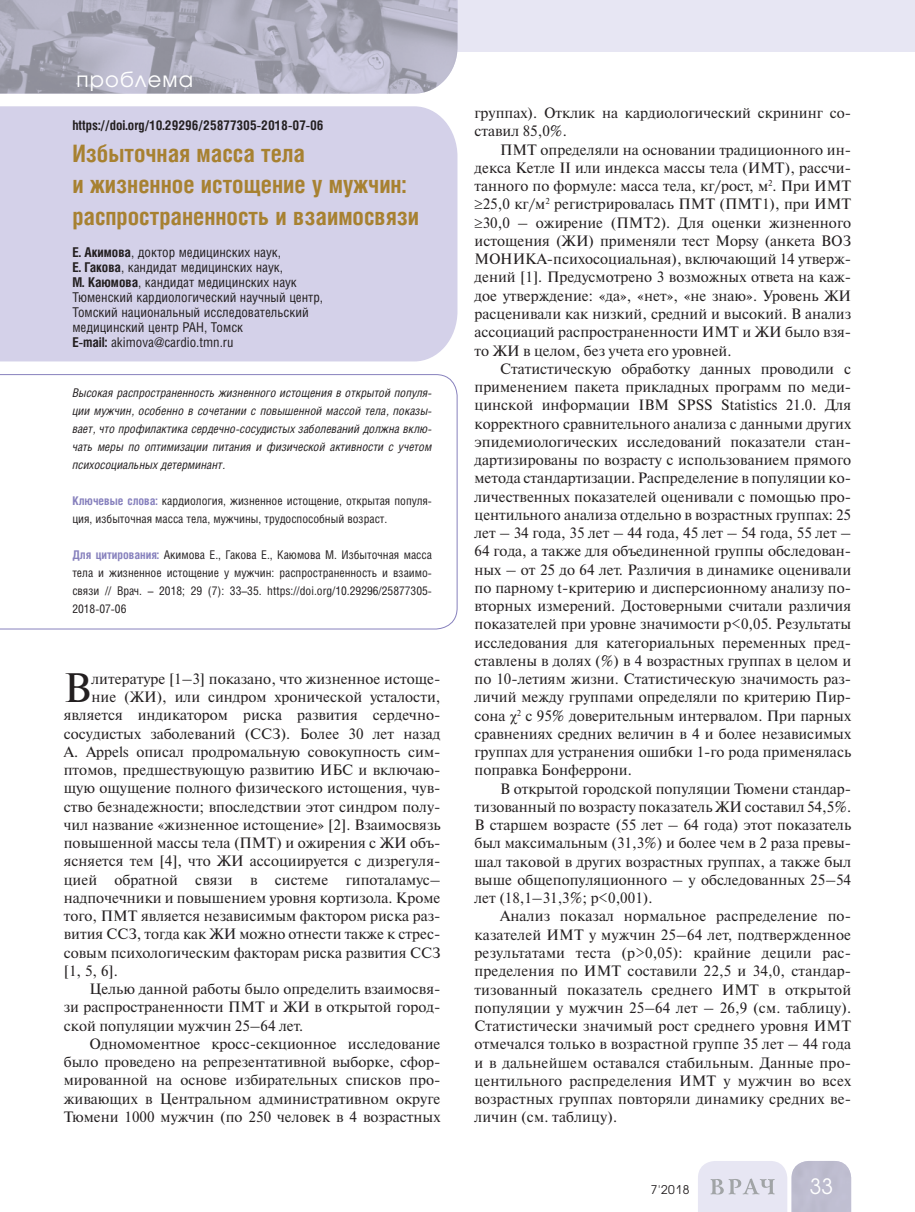
<style>
.page{position:relative;width:915px;height:1212px;background:#fff}
.page>*{position:absolute;margin:0;border:0;box-sizing:border-box;transform-origin:0 0}
.t1{font:41.1px "Newton C";color:#231f20}
.t2{font:700 24px/31.5px "Helios Cond";color:#a78131}
.t3{font:21px "Avant Garde Gothic C";letter-spacing:.05em;color:#fff}
.t4{font:15px/18.3px "Newton C";color:#231f20;text-align:justify}
.t5{font:13.5px/15px "Helios Cond";color:#231f20}
.t6{font:700 13.5px "Helios Cond";color:#231f20}
.t7{font:12px/18px "Helios Cond";color:#231f20}
.t8{font:italic 12px/18px "Helios Cond";color:#231f20;text-align:justify}
.t9{font:12px "Avant Garde Gothic C";color:#231f20}
.s1{font-weight:700}
.s2{font-weight:700;color:#8781bd}
.s3{font-family:"Times New Roman"}
</style>
<div class="page">
<div style="left:0;top:0;width:914px;height:51px;background:#e7e6f3"></div>
<svg style="left:698px;top:1161px;width:152px;height:51px"></svg>
<svg style="left:0;top:0;width:414px;height:94px"></svg>
<img style="left:414px;top:0;width:43px;height:94px">
<div style="left:0;top:106px;width:457px;height:255px;background:#d4d1e9"></div>
<svg style="left:0;top:374px;width:457px;height:256px"></svg>
<h3 class="t3" style="left:77px;top:70px;width:118px">проблема</h3>
<p class="t6" style="left:72px;top:120px;width:253px">https://doi.org/10.29296/25877305-2018-07-06</p>
<h2 class="t2" style="left:72px;top:140px;width:348px">Избыточная масса тела<br>и жизненное истощение у мужчин: распространенность и взаимосвязи</h2>
<p class="t5" style="left:72px;top:246px;width:252px"><span class="s1">Е. Акимова</span>, доктор медицинских наук,<br><span class="s1">Е. Гакова</span>, кандидат медицинских наук,<br><span class="s1">М. Каюмова</span>, кандидат медицинских наук Тюменский кардиологический научный центр, Томский национальный исследовательский медицинский центр РАН, Томск<br><span class="s1">E-mail:</span> akimova@cardio.tmn.ru</p>
<p class="t8" style="left:72px;top:384px;width:361px">Высокая распространенность жизненного истощения в открытой популя&shy;ции мужчин, особенно в сочетании с повышенной массой тела, показы&shy;вает, что профилактика сердечно-сосудистых заболеваний должна вклю&shy;чать меры по оптимизации питания и физической активности с учетом психосоциальных детерминант.</p>
<p class="t7" style="left:72px;top:492px;width:361px"><span class="s2">Ключевые слова:</span> кардиология, жизненное истощение, открытая популя&shy;ция, избыточная масса тела, мужчины, трудоспособный возраст.</p>
<p class="t7" style="left:72px;top:546px;width:361px;text-align:justify"><span class="s2">Для цитирования:</span> Акимова Е., Гакова Е., Каюмова М. Избыточная масса тела и жизненное истощение у мужчин: распространенность и взаимо&shy;связи // Врач. – 2018; 29 (7): 33–35. https://doi.org/10.29296/25877305- 2018-07-06</p>
<h1 class="t1" style="left:64px;top:673px;width:29px">В</h1>
<p class="t4" style="left:91px;top:671px;width:350px">литературе [1–3] показано, что жизненное истоще-</p>
<p class="t4" style="left:91px;top:689px;width:350px">ние (ЖИ), или синдром хронической усталости,</p>
<p class="t4" style="left:64px;top:707px;width:378px">является индикатором риска развития сердечно-</p>
<p class="t4" style="left:64px;top:726px;width:378px">сосудистых заболеваний (ССЗ). Более 30 лет назад</p>
<p class="t4" style="left:64px;top:744px;width:378px">A. Appels описал продромальную совокупность сим-</p>
<p class="t4" style="left:64px;top:762px;width:378px">птомов, предшествующую развитию ИБС и включаю-</p>
<p class="t4" style="left:64px;top:780px;width:378px">щую ощущение полного физического истощения, чув-</p>
<p class="t4" style="left:64px;top:799px;width:378px">ство безнадежности; впоследствии этот синдром полу-</p>
<p class="t4" style="left:64px;top:817px;width:378px">чил название «жизненное истощение» [2]. Взаимосвязь</p>
<p class="t4" style="left:64px;top:835px;width:378px">повышенной массы тела (ПМТ) и ожирения с ЖИ объ-</p>
<p class="t4" style="left:64px;top:853px;width:378px">ясняется тем [4], что ЖИ ассоциируется с дизрегуля-</p>
<p class="t4" style="left:64px;top:872px;width:378px">цией обратной связи в системе гипоталамус–</p>
<p class="t4" style="left:64px;top:890px;width:378px">надпочечники и повышением уровня кортизола. Кроме</p>
<p class="t4" style="left:64px;top:908px;width:378px">того, ПМТ является независимым фактором риска раз-</p>
<p class="t4" style="left:64px;top:926px;width:378px">вития ССЗ, тогда как ЖИ можно отнести также к стрес-</p>
<p class="t4" style="left:64px;top:945px;width:378px">совым психологическим факторам риска развития ССЗ</p>
<p class="t4" style="left:64px;top:963px;width:56px">[1, 5, 6].</p>
<p class="t4" style="left:89px;top:981px;width:352px">Целью данной работы было определить взаимосвя-</p>
<p class="t4" style="left:64px;top:999px;width:378px">зи распространенности ПМТ и ЖИ в открытой город-</p>
<p class="t4" style="left:64px;top:1018px;width:241px">ской популяции мужчин 25–64 лет.</p>
<p class="t4" style="left:89px;top:1036px;width:352px">Одномоментное кросс-секционное исследование</p>
<p class="t4" style="left:64px;top:1054px;width:378px">было проведено на репрезентативной выборке, сфор-</p>
<p class="t4" style="left:64px;top:1072px;width:378px">мированной на основе избирательных списков про-</p>
<p class="t4" style="left:64px;top:1091px;width:378px">живающих в Центральном административном округе</p>
<p class="t4" style="left:64px;top:1109px;width:378px">Тюмени 1000 мужчин (по 250 человек в 4 возрастных</p>
<p class="t4" style="left:474px;top:105px;width:378px">группах). Отклик на кардиологический скрининг со&shy;ставил 85,0%.</p>
<p class="t4" style="left:474px;top:142px;width:378px;text-indent:26px">ПМТ определяли на основании традиционного ин&shy;декса Кетле II или индекса массы тела (ИМТ), рассчи&shy;танного по формуле: масса тела, кг/рост, м<sup>2</sup>. При ИМТ ≥25,0 кг/м<sup>2</sup> регистрировалась ПМТ (ПМТ1), при ИМТ ≥30,0 – ожирение (ПМТ2). Для оценки жизненного истощения (ЖИ) применяли тест Mopsy (анкета ВОЗ МОНИКА-психосоциальная), включающий 14 утверж&shy;дений [1]. Предусмотрено 3 возможных ответа на каж&shy;дое утверждение: «да», «нет», «не знаю». Уровень ЖИ расценивали как низкий, средний и высокий. В анализ ассоциаций распространенности ИМТ и ЖИ было взя&shy;то ЖИ в целом, без учета его уровней.</p>
<p class="t4" style="left:474px;top:361px;width:378px;text-indent:26px">Статистическую обработку данных проводили с применением пакета прикладных программ по меди&shy;цинской информации IBM SPSS Statistics 21.0. Для корректного сравнительного анализа с данными других эпидемиологических исследований показатели стан&shy;дартизированы по возрасту с использованием прямого метода стандартизации. Распределение в популяции ко&shy;личественных показателей оценивали с помощью про&shy;центильного анализа отдельно в возрастных группах: 25 лет – 34 года, 35 лет – 44 года, 45 лет – 54 года, 55 лет – 64 года, а также для объединенной группы обследован&shy;ных – от 25 до 64 лет. Различия в динамике оценивали по парному t-критерию и дисперсионному анализу по&shy;вторных измерений. Достоверными считали различия показателей при уровне значимости p&lt;0,05. Результаты исследования для категориальных переменных пред&shy;ставлены в долях (%) в 4 возрастных группах в целом и по 10-летиям жизни. Статистическую значимость раз&shy;личий между группами определяли по критерию Пир&shy;сона <span class="s3">χ</span><sup>2</sup> с 95% доверительным интервалом. При парных сравнениях средних величин в 4 и более независимых группах для устранения ошибки 1-го рода применялась поправка Бонферрони.</p>
<p class="t4" style="left:474px;top:781px;width:378px;text-indent:26px">В открытой городской популяции Тюмени стандар&shy;тизованный по возрасту показатель ЖИ составил 54,5%.<br>В старшем возрасте (55 лет – 64 года) этот показатель был максимальным (31,3%) и более чем в 2 раза превы&shy;шал таковой в других возрастных группах, а также был выше общепопуляционного – у обследованных 25–54 лет (18,1–31,3%; р&lt;0,001).</p>
<p class="t4" style="left:474px;top:909px;width:378px;text-indent:26px">Анализ показал нормальное распределение по&shy;казателей ИМТ у мужчин 25–64 лет, подтвержденное результатами теста (p&gt;0,05): крайние децили рас&shy;пределения по ИМТ составили 22,5 и 34,0, стандар&shy;тизованный показатель среднего ИМТ в открытой популяции у мужчин 25–64 лет – 26,9 (см. таблицу).<br>Статистически значимый рост среднего уровня ИМТ отмечался только в возрастной группе 35 лет – 44 года и в дальнейшем оставался стабильным. Данные про&shy;центильного распределения ИМТ у мужчин во всех возрастных группах повторяли динамику средних ве&shy;личин (см. таблицу).</p>
<p class="t9" style="left:650px;top:1184px;width:40px">7'2018</p>
<h3 class="t3" style="left:809px;top:1177px;width:25px">33</h3>
</div>
